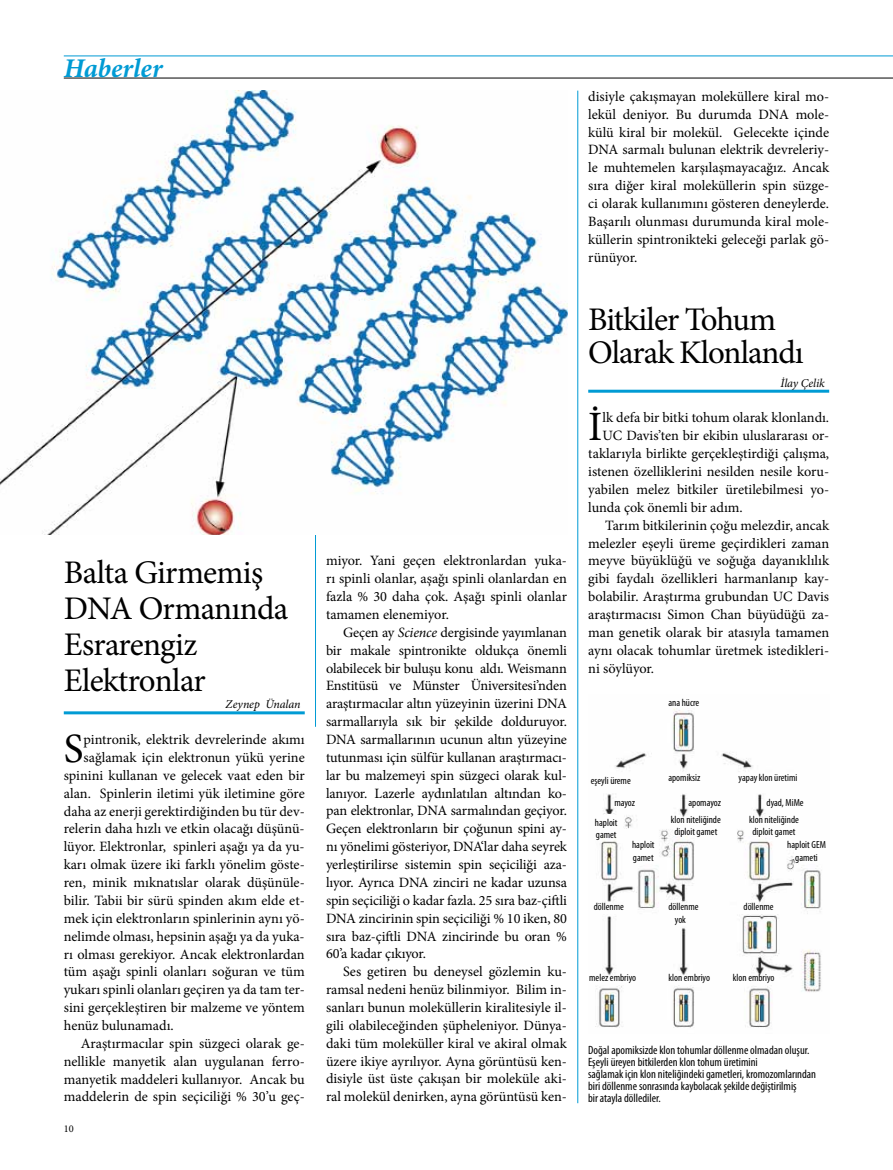
<style>
.page{position:relative;width:893px;height:1170px;background:#fff}
.page>*{position:absolute;margin:0;border:0;box-sizing:border-box;transform-origin:0 0}
.t1{font:41.7px "Minion Pro";color:#000}
.t2{font:33px/35.7px "Minion Pro";letter-spacing:-.025em;color:#000}
.t3{font:italic 700 27px "Minion Pro";color:#009bd4}
.t4{font:14.25px/17.9px "Minion Pro";color:#000;text-align:justify}
.t5{font:condensed 12px/12px "Myriad Pro";color:#000}
.t6{font:italic 12px "Minion Pro";letter-spacing:-.005em;color:#000}
.t7{font:condensed 10.35px/12.5px "Myriad Pro";color:#000}
.t8{font:10.35px "Minion Pro";color:#000}
.s1{font-style:italic}
</style>
<div class="page">
<hr style="left:64px;top:711px;width:241px;height:3px;background:#009bd4">
<hr style="left:588px;top:389px;width:241px;height:3px;background:#009bd4">
<hr style="left:577px;top:91px;width:1px;height:1012px;background:#009bd4">
<hr style="left:315px;top:91px;width:1px;height:635px;background:#009bd4">
<img style="left:0;top:91px;width:567px;height:443px">
<img style="left:595px;top:709px;width:227px;height:319px">
<hr style="left:64px;top:78px;width:829px;height:1px;background:#000">
<hr style="left:64px;top:56px;width:829px;height:1px;background:#009bd4">
<h3 class="t3" style="left:64px;top:49px;width:100px">Haberler</h3>
<h2 class="t2" style="left:64px;top:555px;width:226px">Balta Girmemiş<br>DNA Ormanında<br>Esrarengiz<br>Elektronlar</h2>
<p class="t6" style="left:226px;top:696px;width:76px">Zeynep Ünalan</p>
<h1 class="t1" style="left:64px;top:720px;width:21px">S</h1>
<p class="t4" style="left:84px;top:730px;width:223px">pintronik, elektrik devrelerinde akımı</p>
<p class="t4" style="left:84px;top:748px;width:223px">sağlamak için elektronun yükü yerine</p>
<p class="t4" style="left:64px;top:766px;width:242px">spinini kullanan ve gelecek vaat eden bir</p>
<p class="t4" style="left:64px;top:784px;width:242px">alan. Spinlerin iletimi yük iletimine göre</p>
<p class="t4" style="left:64px;top:802px;width:242px">daha az enerji gerektirdiğinden bu tür dev-</p>
<p class="t4" style="left:64px;top:820px;width:242px">relerin daha hızlı ve etkin olacağı düşünü-</p>
<p class="t4" style="left:64px;top:837px;width:242px">lüyor. Elektronlar, spinleri aşağı ya da yu-</p>
<p class="t4" style="left:64px;top:855px;width:242px">karı olmak üzere iki farklı yönelim göste-</p>
<p class="t4" style="left:64px;top:873px;width:242px">ren, minik mıknatıslar olarak düşünüle-</p>
<p class="t4" style="left:64px;top:891px;width:242px">bilir. Tabii bir sürü spinden akım elde et-</p>
<p class="t4" style="left:64px;top:909px;width:242px">mek için elektronların spinlerinin aynı yö-</p>
<p class="t4" style="left:64px;top:927px;width:242px">nelimde olması, hepsinin aşağı ya da yuka-</p>
<p class="t4" style="left:64px;top:945px;width:242px">rı olması gerekiyor. Ancak elektronlardan</p>
<p class="t4" style="left:64px;top:962px;width:242px">tüm aşağı spinli olanları soğuran ve tüm</p>
<p class="t4" style="left:64px;top:980px;width:242px">yukarı spinli olanları geçiren ya da tam ter-</p>
<p class="t4" style="left:64px;top:998px;width:242px">sini gerçekleştiren bir malzeme ve yöntem</p>
<p class="t4" style="left:64px;top:1016px;width:111px">henüz bulunamadı.</p>
<p class="t4" style="left:81px;top:1034px;width:225px">Araştırmacılar spin süzgeci olarak ge-</p>
<p class="t4" style="left:64px;top:1052px;width:242px">nellikle manyetik alan uygulanan ferro-</p>
<p class="t4" style="left:64px;top:1070px;width:242px">manyetik maddeleri kullanıyor. Ancak bu</p>
<p class="t4" style="left:64px;top:1087px;width:242px">maddelerin de spin seçiciliği % 30’u geç-</p>
<p class="t8" style="left:64px;top:1121px;width:11px">10</p>
<p class="t4" style="left:326px;top:552px;width:242px">miyor. Yani geçen elektronlardan yuka&shy;rı spinli olanlar, aşağı spinli olanlardan en fazla % 30 daha çok. Aşağı spinli olanlar tamamen elenemiyor.</p>
<p class="t4" style="left:326px;top:623px;width:242px;text-indent:17px">Geçen ay <span class="s1">Science</span> dergisinde yayımlanan bir makale spintronikte oldukça önemli olabilecek bir buluşu konu aldı. Weismann Enstitüsü ve Münster Üniversitesi’nden araştırmacılar altın yüzeyinin üzerini DNA sarmallarıyla sık bir şekilde dolduruyor.<br>DNA sarmallarının ucunun altın yüzeyine tutunması için sülfür kullanan araştırmacı&shy;lar bu malzemeyi spin süzgeci olarak kul&shy;lanıyor. Lazerle aydınlatılan altından ko&shy;pan elektronlar, DNA sarmalından geçiyor.<br>Geçen elektronların bir çoğunun spini ay&shy;nı yönelimi gösteriyor, DNA‘lar daha seyrek yerleştirilirse sistemin spin seçiciliği aza&shy;lıyor. Ayrıca DNA zinciri ne kadar uzunsa spin seçiciliği o kadar fazla. 25 sıra baz-çiftli DNA zincirinin spin seçiciliği % 10 iken, 80 sıra baz-çiftli DNA zincirinde bu oran % 60’a kadar çıkıyor.</p>
<p class="t4" style="left:326px;top:962px;width:242px;text-indent:17px">Ses getiren bu deneysel gözlemin ku&shy;ramsal nedeni henüz bilinmiyor. Bilim in&shy;sanları bunun moleküllerin kiralitesiyle il&shy;gili olabileceğinden şüpheleniyor. Dünya&shy;daki tüm moleküller kiral ve akiral olmak üzere ikiye ayrılıyor. Ayna görüntüsü ken&shy;disiyle üst üste çakışan bir moleküle aki&shy;ral molekül denirken, ayna görüntüsü ken-</p>
<p class="t4" style="left:588px;top:87px;width:242px">disiyle çakışmayan moleküllere kiral mo&shy;lekül deniyor. Bu durumda DNA mole&shy;külü kiral bir molekül. Gelecekte içinde DNA sarmalı bulunan elektrik devreleriy&shy;le muhtemelen karşılaşmayacağız. Ancak sıra diğer kiral moleküllerin spin süzge&shy;ci olarak kullanımını gösteren deneylerde.<br>Başarılı olunması durumunda kiral mole&shy;küllerin spintronikteki geleceği parlak gö&shy;rünüyor.</p>
<h2 class="t2" style="left:588px;top:303px;width:217px;line-height:33px">Bitkiler Tohum<br>Olarak Klonlandı</h2>
<p class="t6" style="left:780px;top:374px;width:46px">İlay Çelik</p>
<h1 class="t1" style="left:588px;top:399px;width:16px">İ</h1>
<p class="t4" style="left:602px;top:409px;width:228px">lk defa bir bitki tohum olarak klonlandı.</p>
<p class="t4" style="left:602px;top:427px;width:228px">UC Davis’ten bir ekibin uluslararası or-</p>
<p class="t4" style="left:588px;top:445px;width:242px">taklarıyla birlikte gerçekleştirdiği çalışma,</p>
<p class="t4" style="left:588px;top:462px;width:242px">istenen özelliklerini nesilden nesile koru-</p>
<p class="t4" style="left:588px;top:480px;width:242px">yabilen melez bitkiler üretilebilmesi yo-</p>
<p class="t4" style="left:588px;top:498px;width:156px">lunda çok önemli bir adım.</p>
<p class="t4" style="left:605px;top:516px;width:225px">Tarım bitkilerinin çoğu melezdir, ancak</p>
<p class="t4" style="left:588px;top:534px;width:242px">melezler eşeyli üreme geçirdikleri zaman</p>
<p class="t4" style="left:588px;top:552px;width:242px">meyve büyüklüğü ve soğuğa dayanıklılık</p>
<p class="t4" style="left:588px;top:570px;width:242px">gibi faydalı özellikleri harmanlanıp kay-</p>
<p class="t4" style="left:588px;top:587px;width:242px">bolabilir. Araştırma grubundan UC Davis</p>
<p class="t4" style="left:588px;top:605px;width:242px">araştırmacısı Simon Chan büyüdüğü za-</p>
<p class="t4" style="left:588px;top:623px;width:242px">man genetik olarak bir atasıyla tamamen</p>
<p class="t4" style="left:588px;top:641px;width:242px">aynı olacak tohumlar üretmek istedikleri-</p>
<p class="t4" style="left:588px;top:659px;width:67px">ni söylüyor.</p>
<p class="t7" style="left:668px;top:696px;width:32px">ana hücre</p>
<p class="t7" style="left:591px;top:773px;width:42px">eşeyli üreme</p>
<p class="t7" style="left:668px;top:771px;width:33px">apomiksiz</p>
<p class="t7" style="left:739px;top:771px;width:60px">yapay klon üretimi</p>
<p class="t7" style="left:614px;top:796px;width:22px">mayoz</p>
<p class="t7" style="left:688px;top:796px;width:34px">apomayoz</p>
<p class="t7" style="left:767px;top:796px;width:39px">dyad, MiMe</p>
<p class="t7" style="left:632px;top:838px;width:24px">haploit gamet</p>
<p class="t7" style="left:671px;top:813px;width:51px;text-align:center">klon niteliğinde diploit gamet</p>
<p class="t7" style="left:749px;top:813px;width:51px">klon niteliğinde</p>
<p class="t7" style="left:595px;top:815px;width:24px">haploit gamet</p>
<p class="t7" style="left:752px;top:825px;width:44px">diploit gamet</p>
<p class="t7" style="left:787px;top:838px;width:40px">haploit GEM</p>
<p class="t7" style="left:795px;top:851px;width:24px">gameti</p>
<p class="t7" style="left:594px;top:900px;width:32px">döllenme</p>
<p class="t7" style="left:668px;top:900px;width:32px;text-align:center">döllenme yok</p>
<p class="t7" style="left:743px;top:900px;width:32px">döllenme</p>
<p class="t7" style="left:589px;top:971px;width:48px">melez embriyo</p>
<p class="t7" style="left:668px;top:971px;width:43px">klon embriyo</p>
<p class="t7" style="left:733px;top:971px;width:43px">klon embriyo</p>
<p class="t5" style="left:588px;top:1043px;width:230px">Doğal apomiksizde klon tohumlar döllenme olmadan oluşur.<br>Eşeyli üreyen bitkilerden klon tohum üretimini<br>sağlamak için klon niteliğindeki gametleri, kromozomlarından biri döllenme sonrasında kaybolacak şekilde değiştirilmiş<br>bir atayla döllediler.</p>
</div>
